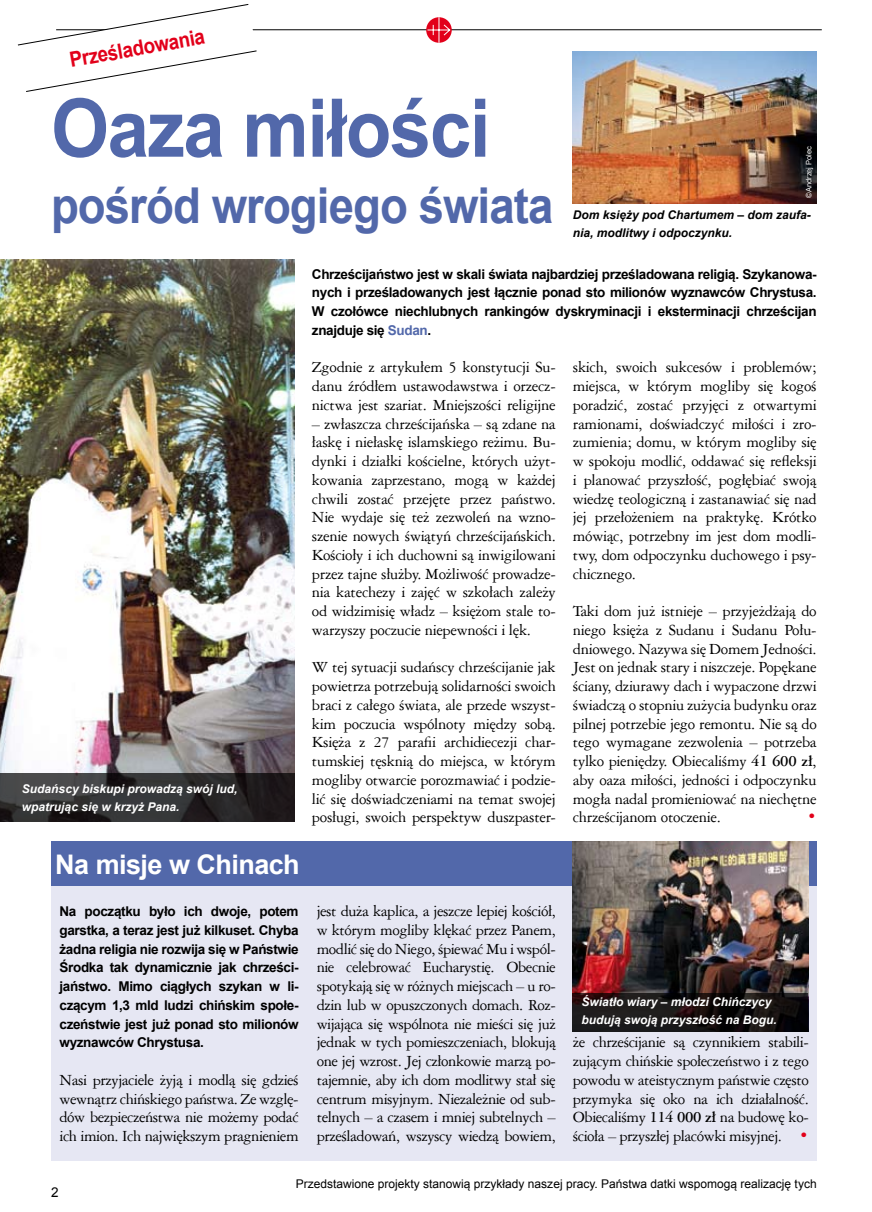
<style>
.page{position:relative;width:872px;height:1212px;background:#fff}
.page>*{position:absolute;margin:0;border:0;box-sizing:border-box;transform-origin:0 0}
.t1{font:700 81px "Arial";letter-spacing:-.02em;color:#5268aa;scale:.92 1}
.t2{font:700 49.5px "Arial";letter-spacing:-.02em;color:#5268aa;scale:.92 1}
.t3{font:700 27px "Arial";letter-spacing:-.02em;color:#fff}
.t4{font:700 21px "Arial";color:#e2001a;scale:.9 1}
.t5{font:16.5px/18.8px "Ameri Garmnd EU";letter-spacing:-.015em;color:#000;text-align:justify}
.t6{font:16.5px "Ameri Garmnd EU";color:#e2001a}
.t7{font:700 13.5px/18.8px "Arial";letter-spacing:-.025em;color:#000;text-align:justify}
.t8{font:13.5px "Arial";color:#000}
.t9{font:italic 700 12px/18px "Arial";color:#fff}
.t10{font:12px "Arial";color:#000}
.t11{font:italic 700 12px/18px "Arial";color:#000}
.t12{font:7.5px "Arial";color:#fff}
.s1{color:#5268aa}
.s2{font-weight:700}
.s3{color:#e2001a}
</style>
<div class="page">
<hr style="left:56px;top:29px;width:765px;height:1px;background:#000">
<svg style="left:426px;top:17px;width:25px;height:26px"></svg>
<svg style="left:17px;top:4px;width:240px;height:88px"></svg>
<img style="left:0;top:260px;width:295px;height:513px">
<svg style="left:0;top:773px;width:295px;height:49px;background:#2f2d2f"></svg>
<div style="left:51px;top:841px;width:765px;height:45px;background:#5268aa"></div>
<div style="left:51px;top:886px;width:765px;height:275px;background:#e6e7f3"></div>
<img style="left:573px;top:841px;width:235px;height:152px">
<img style="left:573px;top:51px;width:243px;height:153px">
<svg style="left:573px;top:993px;width:235px;height:38px;background:#161212"></svg>
<p class="t4" style="left:67px;top:46px;width:154px;rotate:-10deg">Prześladowania</p>
<h1 class="t1" style="left:51px;top:75px;width:479px">Oaza miłości</h1>
<h2 class="t2" style="left:51px;top:173px;width:547px">pośród wrogiego świata</h2>
<p class="t12" style="left:804px;top:198px;width:53px;rotate:-90deg">©Andrzej Polec</p>
<p class="t11" style="left:573px;top:206px;width:240px">Dom księży pod Chartumem – dom zaufa&shy;nia, modlitwy i odpoczynku.</p>
<p class="t9" style="left:22px;top:780px;width:217px">Sudańscy biskupi prowadzą swój lud, wpatrując się w krzyż Pana.</p>
<h3 class="t3" style="left:55px;top:846px;width:246px">Na misje w Chinach</h3>
<p class="t7" style="left:60px;top:902px;width:241px">Na początku było ich dwoje, potem garstka, a teraz jest już kilkuset. Chyba żadna religia nie rozwija się w Państwie Środka tak dynamicznie jak chrześci&shy;jaństwo. Mimo ciągłych szykan w li&shy;czącym 1,3 mld ludzi chińskim społe&shy;czeństwie jest już ponad sto milionów wyznawców Chrystusa.</p>
<p class="t5" style="left:60px;top:1070px;width:241px">Nasi przyjaciele żyją i modlą się gdzieś wewnątrz chińskiego państwa. Ze wzglę&shy;dów bezpieczeństwa nie możemy podać ich imion. Ich największym pragnieniem</p>
<p class="t7" style="left:312px;top:265px;width:506px">Chrześcijaństwo jest w skali świata najbardziej prześladowana religią. Szykanowa&shy;nych i prześladowanych jest łącznie ponad sto milionów wyznawców Chrystusa.<br>W czołówce niechlubnych rankingów dyskryminacji i eksterminacji chrześcijan znajduje się <span class="s1">Sudan</span>.</p>
<p class="t5" style="left:312px;top:358px;width:245px">Zgodnie z artykułem 5 konstytucji Su&shy;danu źródłem ustawodawstwa i orzecz&shy;nictwa jest szariat. Mniejszości religijne</p>
<p class="t5" style="left:312px;top:414px;width:245px">– zwłaszcza chrześcijańska – są zdane na łaskę i niełaskę islamskiego reżimu. Bu&shy;dynki i działki kościelne, których użyt&shy;kowania zaprzestano, mogą w każdej chwili zostać przejęte przez państwo.<br>Nie wydaje się też zezwoleń na wzno&shy;szenie nowych świątyń chrześcijańskich.<br>Kościoły i ich duchowni są inwigilowani przez tajne służby. Możliwość prowadze&shy;nia katechezy i zajęć w szkołach zależy od widzimisię władz – księżom stale to&shy;warzyszy poczucie niepewności i lęk.</p>
<p class="t5" style="left:312px;top:657px;width:245px">W tej sytuacji sudańscy chrześcijanie jak powietrza potrzebują solidarności swoich braci z całego świata, ale przede wszyst&shy;kim poczucia wspólnoty między sobą.<br>Księża z 27 parafii archidiecezji char&shy;tumskiej tęsknią do miejsca, w którym mogliby otwarcie porozmawiać i podzie&shy;lić się doświadczeniami na temat swojej posługi, swoich perspektyw duszpaster-</p>
<p class="t5" style="left:573px;top:358px;width:245px">skich, swoich sukcesów i problemów; miejsca, w którym mogliby się kogoś poradzić, zostać przyjęci z otwartymi ramionami, doświadczyć miłości i zro&shy;zumienia; domu, w którym mogliby się w spokoju modlić, oddawać się refleksji i planować przyszłość, pogłębiać swoją wiedzę teologiczną i zastanawiać się nad jej przełożeniem na praktykę. Krótko mówiąc, potrzebny im jest dom modli&shy;twy, dom odpoczynku duchowego i psy&shy;chicznego.</p>
<p class="t5" style="left:573px;top:601px;width:245px">Taki dom już istnieje – przyjeżdżają do niego księża z Sudanu i Sudanu Połu&shy;dniowego. Nazywa się Domem Jedności.<br>Jest on jednak stary i niszczeje. Popękane ściany, dziurawy dach i wypaczone drzwi świadczą o stopniu zużycia budynku oraz pilnej potrzebie jego remontu. Nie są do tego wymagane zezwolenia – potrzeba tylko pieniędzy. Obiecaliśmy <span class="s2">41 600 zł</span>, aby oaza miłości, jedności i odpoczynku mogła nadal promieniować na niechętne chrześcijanom otoczenie.</p>
<p class="t6" style="left:807px;top:808px;width:11px">•</p>
<p class="t5" style="left:317px;top:901px;width:241px">jest duża kaplica, a jeszcze lepiej kościół, w którym mogliby klękać przez Panem, modlić się do Niego, śpiewać Mu i wspól&shy;nie celebrować Eucharystię. Obecnie spotykają się w różnych miejscach – u ro&shy;dzin lub w opuszczonych domach. Roz&shy;wijająca się wspólnota nie mieści się już jednak w tych pomieszczeniach, blokują one jej wzrost. Jej członkowie marzą po&shy;tajemnie, aby ich dom modlitwy stał się centrum misyjnym. Niezależnie od sub&shy;telnych – a czasem i mniej subtelnych – prześladowań, wszyscy wiedzą bowiem,</p>
<p class="t9" style="left:581px;top:994px;width:197px">Światło wiary – młodzi Chińczycy budują swoją przyszłość na Bogu.</p>
<p class="t5" style="left:573px;top:1032px;width:237px">że chrześcijanie są czynnikiem stabili&shy;zującym chińskie społeczeństwo i z tego powodu w ateistycznym państwie często przymyka się oko na ich działalność.<br>Obiecaliśmy <span class="s2">114 000 zł</span> na budowę ko&shy;ścioła – przyszłej placówki misyjnej. <span class="s3">•</span></p>
<p class="t8" style="left:51px;top:1184px;width:9px">2</p>
<p class="t10" style="left:296px;top:1176px;width:522px">Przedstawione projekty stanowią przykłady naszej pracy. Państwa datki wspomogą realizację tych</p>
</div>
